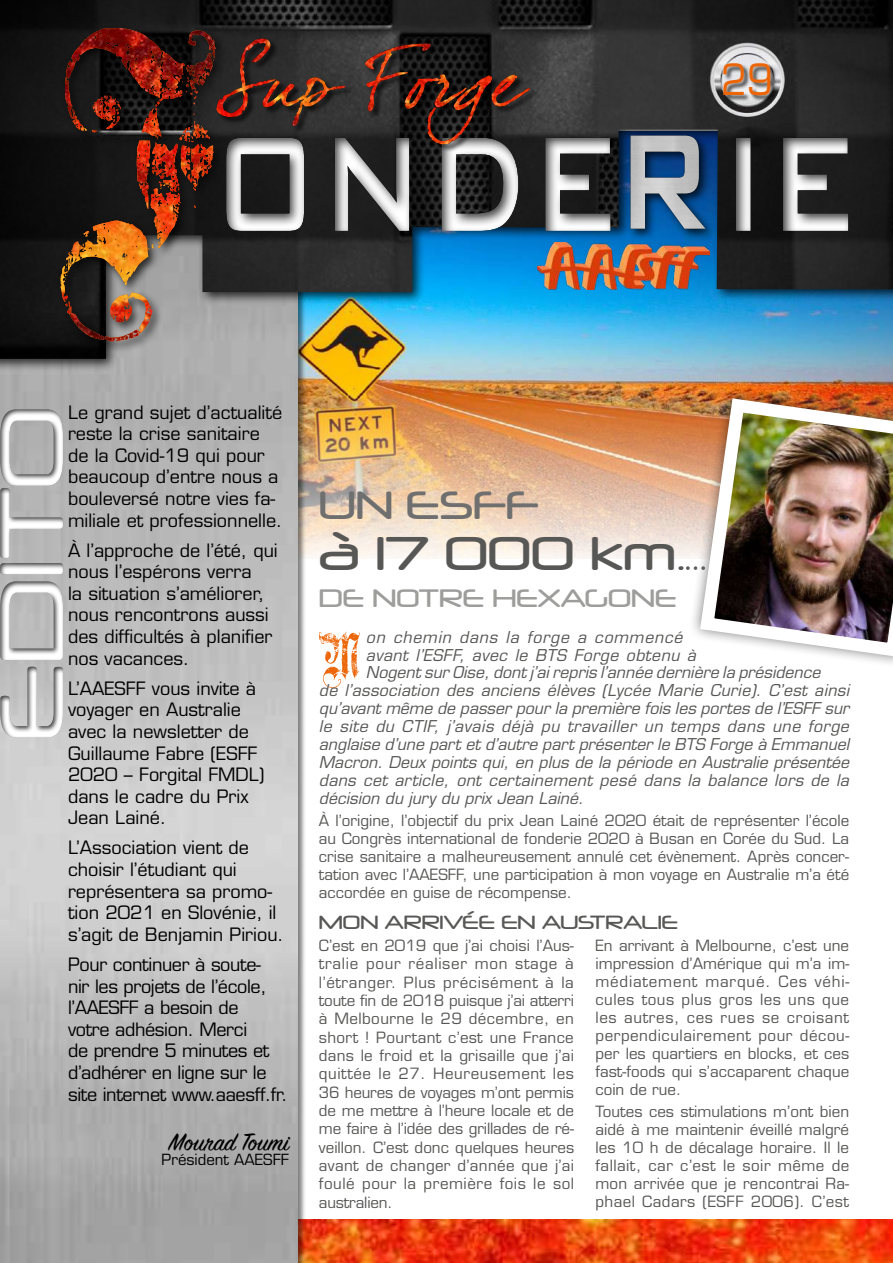
<style>
.page{position:relative;width:893px;height:1263px;background:#fff}
.page>*{position:absolute;margin:0;border:0;box-sizing:border-box;transform-origin:0 0}
.t1{font:86.4px "Neuropol";letter-spacing:-.005em;color:#fff}
.t2{font:60.9px "A Gothique Time";color:#ec6608}
.t3{font:45px "Neuropol";color:#575756}
.t4{font:42px "Eurostile LT Std";color:#ec6608;scale:.9 1}
.t5{font:37.5px "Neuropol";color:#706f6f}
.t6{font:27px "Sign Painter House Script";color:#000}
.t7{font:24px "Neuropol";color:#9d9d9c}
.t8{font:18.15px "Neuropol";color:#575756}
.t9{font:18px/21.6px "Eurostile LT Std";color:#000}
.t10{font:18px/21.6px "Eurostile LT Std";letter-spacing:-.02em;color:#000}
.t11{font:italic 15.9px "Eurostile LT Std";color:#575756}
.t12{font:italic 15.9px "Eurostile LT Std";letter-spacing:.02em;color:#575756}
.t13{font:italic 15.9px "Eurostile LT Std";letter-spacing:.03em;color:#575756}
.t14{font:italic 15.9px "Eurostile LT Std";letter-spacing:.05em;color:#575756}
.t15{font:15.15px/18px "Eurostile LT Std";letter-spacing:.005em;color:#575756;text-align:justify}
.t16{font:15px "Eurostile LT Std";color:#000}
</style>
<div class="page">
<img style="left:307px;top:372px;width:586px;height:186px">
<img style="left:307px;top:1220px;width:586px;height:43px">
<div style="left:0;top:230px;width:307px;height:1033px;background:#000;opacity:.5"></div>
<img style="left:0;top:372px;width:298px;height:891px">
<div style="left:0;top:0;width:893px;height:372px;background:#000;opacity:.75"></div>
<img style="left:0;top:0;width:893px;height:359px">
<div style="left:57px;top:24px;width:170px;height:330px;background:#000;opacity:.75"></div>
<img style="left:61px;top:28px;width:155px;height:313px">
<img style="left:65px;top:28px;width:70px;height:78px">
<div style="left:224px;top:138px;width:625px;height:94px;background:#000;opacity:.75"></div>
<div style="left:627px;top:132px;width:90px;height:109px;background:#000;opacity:.75"></div>
<img style="left:631px;top:136px;width:74px;height:93px">
<img style="left:710px;top:43px;width:75px;height:74px;border-radius:37px">
<img style="left:537px;top:242px;width:173px;height:47px">
<div style="left:724px;top:63px;width:53px;height:39px;background:#000;opacity:.75"></div>
<div style="left:0;top:271px;width:83px;height:487px;background:#000;opacity:.75"></div>
<div style="left:216px;top:38px;width:322px;height:115px;background:#000;opacity:.75"></div>
<svg style="left:216px;top:39px;width:314px;height:105px;background:#3c2b26"></svg>
<img style="left:216px;top:40px;width:60px;height:77px">
<div style="left:689px;top:387px;width:204px;height:281px;background:#000;opacity:.5"></div>
<img style="left:693px;top:391px;width:200px;height:273px">
<h3 class="t4" style="left:721px;top:54px;width:59px">29</h3>
<h1 class="t1" style="left:-23px;top:741px;width:336px;rotate:-90deg">EDITO</h1>
<p class="t9" style="left:68px;top:401px;width:216px">Le grand sujet d’actualité reste la crise sanitaire de la Covid-19 qui pour beaucoup d’entre nous a bouleversé notre vies fa&shy;miliale et professionnelle.</p>
<p class="t9" style="left:68px;top:539px;width:211px">À l’approche de l’été, qui nous l’espérons verra<br>la situation s’améliorer, nous rencontrons aussi des difficultés à planifier nos vacances.</p>
<p class="t9" style="left:68px;top:677px;width:198px">L’AAESFF vous invite à voyager en Australie avec la newsletter de<br>Guillaume Fabre (ESFF<br>2020 – Forgital FMDL) dans le cadre du Prix<br>Jean Lainé.</p>
<p class="t9" style="left:68px;top:837px;width:217px">L’Association vient de choisir l’étudiant qui représentera sa promo&shy;tion 2021 en Slovénie, il s’agit de Benjamin Piriou.</p>
<p class="t10" style="left:68px;top:954px;width:221px">Pour continuer à soute-<br>nir les projets de l’école, l’AAESFF a besoin de<br>votre adhésion. Merci<br>de prendre 5 minutes et d’adhérer en ligne sur le site internet www.aaesff.fr.</p>
<h3 class="t6" style="left:169px;top:1125px;width:122px">Mourad Toumi</h3>
<p class="t16" style="left:162px;top:1150px;width:129px">Président AAESFF</p>
<h3 class="t5" style="left:319px;top:482px;width:221px">UN ESFF</h3>
<h3 class="t3" style="left:319px;top:525px;width:359px">à 17 000 km</h3>
<h3 class="t7" style="left:319px;top:584px;width:359px">DE NOTRE HEXAGONE</h3>
<h2 class="t2" style="left:323px;top:630px;width:38px">M</h2>
<p class="t14" style="left:366px;top:628px;width:318px">on chemin dans la forge a commencé</p>
<p class="t13" style="left:366px;top:645px;width:332px">avant l’ESFF, avec le BTS Forge obtenu à</p>
<p class="t11" style="left:366px;top:663px;width:456px">Nogent sur Oise, dont j’ai repris l’année dernière la présidence</p>
<p class="t12" style="left:319px;top:681px;width:532px">de l’association des anciens élèves (Lycée Marie Curie). C’est ainsi</p>
<p class="t11" style="left:319px;top:699px;width:532px">qu’avant même de passer pour la première fois les portes de l’ESFF sur</p>
<p class="t13" style="left:319px;top:717px;width:531px">le site du CTIF, j’avais déjà pu travailler un temps dans une forge</p>
<p class="t11" style="left:319px;top:735px;width:532px">anglaise d’une part et d’autre part présenter le BTS Forge à Emmanuel</p>
<p class="t11" style="left:319px;top:753px;width:532px">Macron. Deux points qui, en plus de la période en Australie présentée</p>
<p class="t12" style="left:319px;top:771px;width:531px">dans cet article, ont certainement pesé dans la balance lors de la</p>
<p class="t11" style="left:319px;top:789px;width:266px">décision du jury du prix Jean Lainé.</p>
<p class="t15" style="left:319px;top:812px;width:532px">À l’origine, l’objectif du prix Jean Lainé 2020 était de représenter l’école au Congrès international de fonderie 2020 à Busan en Corée du Sud. La crise sanitaire a malheureusement annulé cet évènement. Après concer&shy;tation avec l’AAESFF, une participation à mon voyage en Australie m’a été accordée en guise de récompense.</p>
<p class="t8" style="left:319px;top:911px;width:361px">MON ARRIVÉE EN AUSTRALIE</p>
<p class="t15" style="left:319px;top:936px;width:257px">C’est en 2019 que j’ai choisi l’Aus&shy;tralie pour réaliser mon stage à l’étranger. Plus précisément à la toute fin de 2018 puisque j’ai atterri à Melbourne le 29 décembre, en short ! Pourtant c’est une France dans le froid et la grisaille que j’ai quittée le 27. Heureusement les 36 heures de voyages m’ont permis de me mettre à l’heure locale et de me faire à l’idée des grillades de ré&shy;veillon. C’est donc quelques heures avant de changer d’année que j’ai foulé pour la première fois le sol australien.</p>
<p class="t15" style="left:595px;top:936px;width:255px">En arrivant à Melbourne, c’est une impression d’Amérique qui m’a im&shy;médiatement marqué. Ces véhi&shy;cules tous plus gros les uns que les autres, ces rues se croisant perpendiculairement pour décou&shy;per les quartiers en blocks, et ces fast-foods qui s’accaparent chaque coin de rue.</p>
<p class="t15" style="left:595px;top:1103px;width:255px">Toutes ces stimulations m’ont bien aidé à me maintenir éveillé malgré les 10 h de décalage horaire. Il le fallait, car c’est le soir même de mon arrivée que je rencontrai Ra&shy;phael Cadars (ESFF 2006). C’est</p>
</div>
